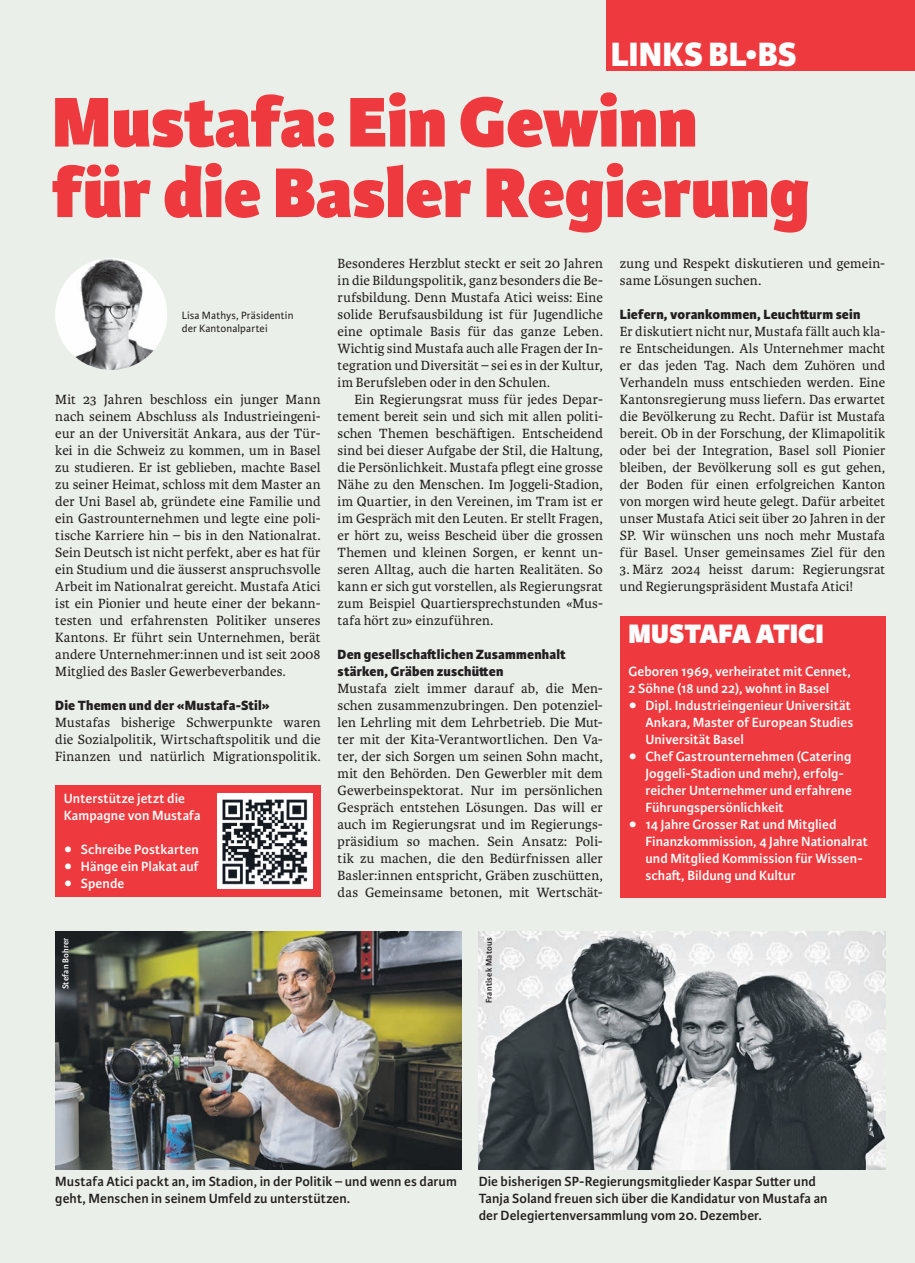
<style>
.page{position:relative;width:915px;height:1263px;background:#fff}
.page>*{position:absolute;margin:0;border:0;box-sizing:border-box;transform-origin:0 0}
.t1{font:800 75px/70.5px "Karmina Sans";color:#ee3a3e}
.t2{font:800 36px "Karmina Sans";color:#fff}
.t3{font:800 28.5px "Karmina Sans";color:#fff}
.t4{font:14.25px/17px "Karmina";letter-spacing:.01em;color:#231f20;text-align:justify}
.t5{font:600 14.25px/17px "Karmina Sans";letter-spacing:.005em;color:#fff}
.t6{font:600 14.25px/17px "Karmina Sans";letter-spacing:.005em;color:#231f20}
.t7{font:800 14.25px/17px "Karmina Sans";letter-spacing:.01em;color:#231f20}
.t8{font:11.25px/12.8px "Karmina Sans";letter-spacing:.015em;color:#231f20}
.t9{font:600 9px "Karmina Sans";letter-spacing:.02em;color:#231f20}
.t10{font:600 9px "Karmina Sans";letter-spacing:.02em;color:#fff}
.s1{font-weight:400}
</style>
<div class="page">
<div style="left:0;top:0;width:914px;height:1263px;background:#eaf0e9"></div>
<div style="left:606px;top:0;width:308px;height:70px;background:#ee3a3e"></div>
<div style="left:619px;top:616px;width:265px;height:281px;background:#ee3a3e"></div>
<img style="left:55px;top:931px;width:406px;height:238px">
<img style="left:478px;top:931px;width:406px;height:238px">
<div style="left:55px;top:785px;width:265px;height:112px;background:#ee3a3e"></div>
<img style="left:217px;top:794px;width:95px;height:95px">
<img style="left:55px;top:258px;width:112px;height:112px;border-radius:56px">
<h2 class="t2" style="left:610px;top:33px;width:187px">LINKS BL<span class="s1">•</span>BS</h2>
<h1 class="t1" style="left:52px;top:90px;width:758px">Mustafa: Ein Gewinn für die Basler Regierung</h1>
<p class="t8" style="left:182px;top:309px;width:113px">Lisa Mathys, Präsidentin der Kantonalpartei</p>
<p class="t4" style="left:55px;top:391px;width:267px">Mit 23 Jahren beschloss ein junger Mann nach seinem Abschluss als Industrieingeni&shy;eur an der Universität Ankara, aus der Tür&shy;kei in die Schweiz zu kommen, um in Basel zu studieren. Er ist geblieben, machte Basel zu seiner Heimat, schloss mit dem Master an der Uni Basel ab, gründete eine Familie und ein Gastrounternehmen und legte eine poli&shy;tische Karriere hin – bis in den Nationalrat.<br>Sein Deutsch ist nicht perfekt, aber es hat für ein Studium und die äusserst anspruchsvolle Arbeit im Nationalrat gereicht. Mustafa Atici ist ein Pionier und heute einer der bekann&shy;testen und erfahrensten Politiker unseres Kantons. Er führt sein Unternehmen, berät andere Unternehmer:innen und ist seit 2008<br>Mitglied des Basler Gewerbeverbandes.</p>
<p class="t7" style="left:55px;top:697px;width:216px">Die Themen und der «Mustafa-Stil»</p>
<p class="t4" style="left:55px;top:714px;width:267px">Mustafas bisherige Schwerpunkte waren die Sozialpolitik, Wirtschaftspolitik und die Finanzen und natürlich Migrationspolitik.</p>
<p class="t5" style="left:64px;top:790px;width:138px">Unterstütze jetzt die<br>Kampagne von Mustafa</p>
<p class="t5" style="left:64px;top:841px;width:137px">○ Schreibe Postkarten</p>
<p class="t5" style="left:64px;top:858px;width:136px">○ Hänge ein Plakat auf</p>
<p class="t5" style="left:64px;top:875px;width:62px">○ Spende</p>
<p class="t4" style="left:337px;top:255px;width:267px">Besonderes Herzblut steckt er seit 20 Jahren in die Bildungspolitik, ganz besonders die Be&shy;rufsbildung. Denn Mustafa Atici weiss: Eine solide Berufsausbildung ist für Jugendliche eine optimale Basis für das ganze Leben.<br>Wichtig sind Mustafa auch alle Fragen der In&shy;tegration und Diversität – sei es in der Kultur, im Berufsleben oder in den Schulen.</p>
<p class="t4" style="left:337px;top:391px;width:267px;text-indent:17px">Ein Regierungsrat muss für jedes Depar&shy;tement bereit sein und sich mit allen politi&shy;schen Themen beschäftigen. Entscheidend sind bei dieser Aufgabe der Stil, die Haltung, die Persönlichkeit. Mustafa pflegt eine grosse Nähe zu den Menschen. Im Joggeli-Stadion, im Quartier, in den Vereinen, im Tram ist er im Gespräch mit den Leuten. Er stellt Fragen, er hört zu, weiss Bescheid über die grossen Themen und kleinen Sorgen, er kennt un&shy;seren Alltag, auch die harten Realitäten. So kann er sich gut vorstellen, als Regierungsrat zum Beispiel Quartiersprechstunden «Mus&shy;tafa hört zu» einzuführen.</p>
<p class="t7" style="left:337px;top:647px;width:230px">Den gesellschaftlichen Zusammenhalt stärken, Gräben zuschütten</p>
<p class="t4" style="left:337px;top:680px;width:267px">Mustafa zielt immer darauf ab, die Men&shy;schen zusammenzubringen. Den potenziel&shy;len Lehrling mit dem Lehrbetrieb. Die Mut&shy;ter mit der Kita-Verantwortlichen. Den Va&shy;ter, der sich Sorgen um seinen Sohn macht, mit den Behörden. Den Gewerbler mit dem Gewerbeinspektorat. Nur im persönlichen Gespräch entstehen Lösungen. Das will er auch im Regierungsrat und im Regierungs&shy;präsidium so machen. Sein Ansatz: Poli&shy;tik zu machen, die den Bedürfnissen aller Basler:innen entspricht, Gräben zuschütten, das Gemeinsame betonen, mit Wertschät-</p>
<p class="t10" style="left:60px;top:989px;width:53px;rotate:-90deg">Stefan Bohrer</p>
<p class="t9" style="left:483px;top:1003px;width:67px;rotate:-90deg">Frantisek Matous</p>
<p class="t4" style="left:619px;top:255px;width:267px">zung und Respekt diskutieren und gemein&shy;same Lösungen suchen.</p>
<p class="t7" style="left:619px;top:306px;width:242px">Liefern, vorankommen, Leuchtturm sein</p>
<p class="t4" style="left:619px;top:323px;width:267px">Er diskutiert nicht nur, Mustafa fällt auch kla&shy;re Entscheidungen. Als Unternehmer macht er das jeden Tag. Nach dem Zuhören und Verhandeln muss entschieden werden. Eine Kantonsregierung muss liefern. Das erwartet die Bevölkerung zu Recht. Dafür ist Mustafa bereit. Ob in der Forschung, der Klimapolitik oder bei der Integration, Basel soll Pionier bleiben, der Bevölkerung soll es gut gehen, der Boden für einen erfolgreichen Kanton von morgen wird heute gelegt. Dafür arbeitet unser Mustafa Atici seit über 20 Jahren in der SP. Wir wünschen uns noch mehr Mustafa für Basel. Unser gemeinsames Ziel für den</p>
<p class="t4" style="left:619px;top:561px;width:267px">3. März 2024 heisst darum: Regierungsrat und Regierungspräsident Mustafa Atici!</p>
<h3 class="t3" style="left:628px;top:616px;width:197px">MUSTAFA ATICI</h3>
<p class="t5" style="left:628px;top:663px;width:224px">Geboren 1969, verheiratet mit Cennet,<br>2 Söhne (18 und 22), wohnt in Basel</p>
<p class="t5" style="left:645px;top:697px;width:209px;text-indent:-17px">○ Dipl. Industrieingenieur Universität<br>Ankara, Master of European Studies<br>Universität Basel</p>
<p class="t5" style="left:645px;top:748px;width:208px;text-indent:-17px">○ Chef Gastrounternehmen (Catering Joggeli-Stadion und mehr), erfolg&shy;reicher Unternehmer und erfahrene Führungspersönlichkeit</p>
<p class="t5" style="left:645px;top:816px;width:224px;text-indent:-17px">○ 14 Jahre Grosser Rat und Mitglied Finanzkommission, 4 Jahre Nationalrat und Mitglied Kommission für Wissen&shy;schaft, Bildung und Kultur</p>
<p class="t6" style="left:55px;top:1173px;width:403px">Mustafa Atici packt an, im Stadion, in der Politik – und wenn es darum geht, Menschen in seinem Umfeld zu unterstützen.</p>
<p class="t6" style="left:478px;top:1173px;width:350px">Die bisherigen SP-Regierungsmitglieder Kaspar Sutter und<br>Tanja Soland freuen sich über die Kandidatur von Mustafa an der Delegiertenversammlung vom 20. Dezember.</p>
</div>
